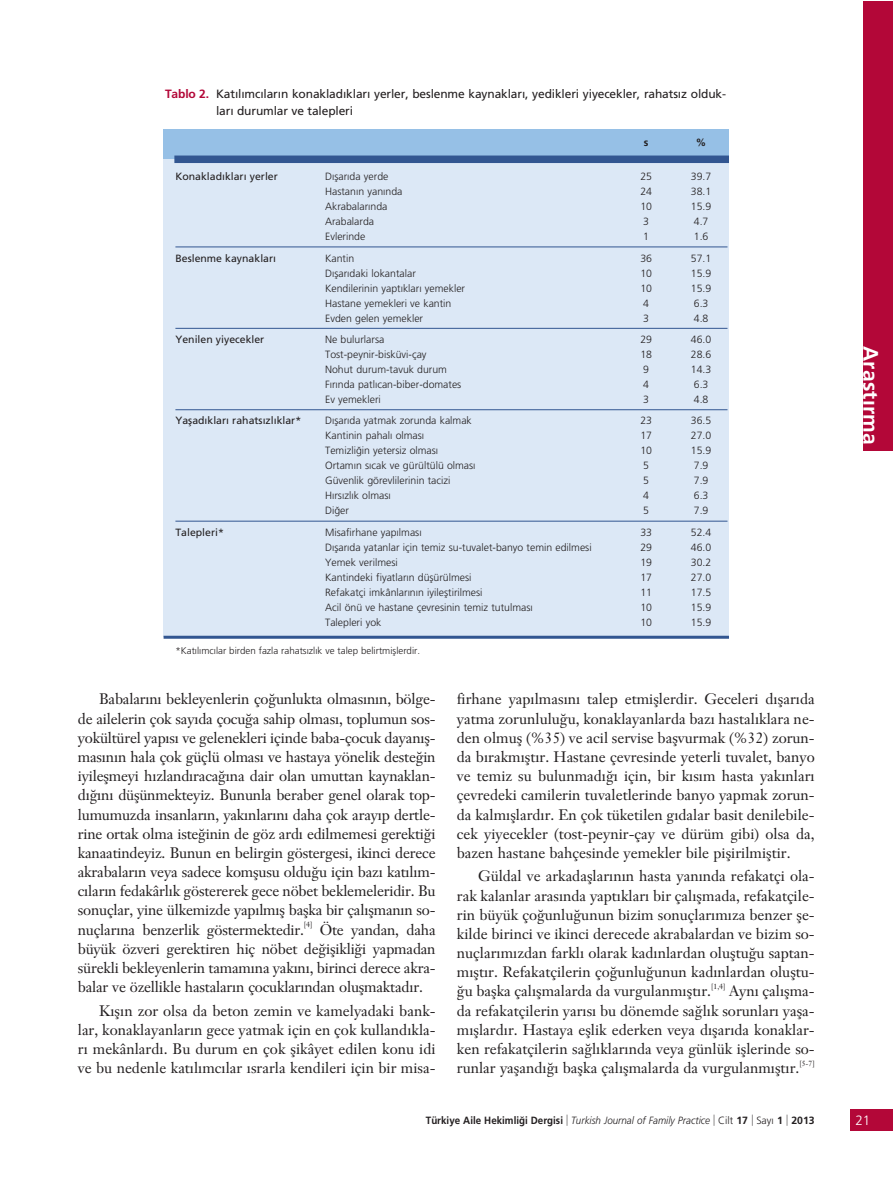
<style>
.page{position:relative;width:893px;height:1191px;background:#fff}
.page>*{position:absolute;margin:0;border:0;box-sizing:border-box;transform-origin:0 0}
.t1{font:700 21px "Frutiger";letter-spacing:.01em;color:#fff}
.t2{font:15px/19.2px "Janson Text";color:#231f20;text-align:justify}
.t3{font:300 13.5px "Frutiger";color:#fff}
.t4{font:12px/16.6px "Frutiger";letter-spacing:-.01em;color:#231f20}
.t5{font:300 10.5px "Frutiger";color:#231f20}
.t6{font:10.5px "Frutiger";color:#231f20}
.t7{font:700 10.5px "Frutiger";color:#231f20;scale:.94 1}
.t8{font:700 10.5px "Frutiger";color:#231f20}
.t9{font:300 9.75px "Frutiger";color:#231f20}
.t10{font:7.5px "Janson Text";color:#231f20}
.s1{font-weight:700;color:#b30738}
.s2{font-weight:300;font-style:italic}
.s3{font-weight:300}
</style>
<div class="page">
<div style="left:850px;top:1109px;width:43px;height:22px;background:#b30738"></div>
<div style="left:863px;top:1px;width:30px;height:450px;background:#b30738"></div>
<div style="left:164px;top:158px;width:565px;height:479px;background:#dce8f6"></div>
<div style="left:164px;top:130px;width:565px;height:29px;background:#96c0e6"></div>
<div style="left:174px;top:155px;width:555px;height:8px;background:#325691"></div>
<hr style="left:164px;top:636px;width:565px;height:3px;background:#325691">
<hr style="left:175px;top:246px;width:552px;height:1px;background:#325691">
<hr style="left:175px;top:328px;width:552px;height:1px;background:#325691">
<hr style="left:175px;top:409px;width:552px;height:1px;background:#325691">
<hr style="left:175px;top:521px;width:552px;height:1px;background:#325691">
<p class="t4" style="left:216px;top:86px;width:512px;text-indent:-51px"><span class="s1">Tablo 2.</span> Kat›l›mc›lar›n konaklad›klar› yerler, beslenme kaynaklar›, yedikleri yiyecekler, rahats›z olduk&shy;lar› durumlar ve talepleri</p>
<p class="t8" style="left:644px;top:138px;width:6px">s</p>
<p class="t8" style="left:696px;top:138px;width:12px">%</p>
<p class="t6" style="left:175px;top:172px;width:104px">Konaklad›klar› yerler</p>
<p class="t5" style="left:325px;top:172px;width:65px">D›flar›da yerde</p>
<p class="t5" style="left:640px;top:172px;width:13px">25</p>
<p class="t5" style="left:691px;top:172px;width:22px">39.7</p>
<p class="t5" style="left:325px;top:187px;width:79px">Hastan›n yan›nda</p>
<p class="t5" style="left:640px;top:187px;width:13px">24</p>
<p class="t5" style="left:691px;top:187px;width:22px">38.1</p>
<p class="t5" style="left:325px;top:202px;width:64px">Akrabalar›nda</p>
<p class="t5" style="left:640px;top:202px;width:13px">10</p>
<p class="t5" style="left:691px;top:202px;width:22px">15.9</p>
<p class="t5" style="left:325px;top:217px;width:50px">Arabalarda</p>
<p class="t5" style="left:643px;top:217px;width:7px">3</p>
<p class="t5" style="left:694px;top:217px;width:16px">4.7</p>
<p class="t5" style="left:325px;top:232px;width:42px">Evlerinde</p>
<p class="t5" style="left:643px;top:232px;width:7px">1</p>
<p class="t5" style="left:694px;top:232px;width:16px">1.6</p>
<p class="t6" style="left:175px;top:254px;width:102px">Beslenme kaynaklar›</p>
<p class="t5" style="left:325px;top:254px;width:31px">Kantin</p>
<p class="t5" style="left:640px;top:254px;width:13px">36</p>
<p class="t5" style="left:691px;top:254px;width:22px">57.1</p>
<p class="t5" style="left:325px;top:269px;width:92px">D›flar›daki lokantalar</p>
<p class="t5" style="left:640px;top:269px;width:13px">10</p>
<p class="t5" style="left:691px;top:269px;width:22px">15.9</p>
<p class="t5" style="left:325px;top:284px;width:141px">Kendilerinin yapt›klar› yemekler</p>
<p class="t5" style="left:640px;top:284px;width:13px">10</p>
<p class="t5" style="left:691px;top:284px;width:22px">15.9</p>
<p class="t5" style="left:325px;top:299px;width:128px">Hastane yemekleri ve kantin</p>
<p class="t5" style="left:643px;top:299px;width:7px">4</p>
<p class="t5" style="left:694px;top:299px;width:16px">6.3</p>
<p class="t5" style="left:325px;top:314px;width:99px">Evden gelen yemekler</p>
<p class="t5" style="left:643px;top:314px;width:7px">3</p>
<p class="t5" style="left:694px;top:314px;width:16px">4.8</p>
<p class="t6" style="left:175px;top:335px;width:90px">Yenilen yiyecekler</p>
<p class="t5" style="left:325px;top:335px;width:61px">Ne bulurlarsa</p>
<p class="t5" style="left:640px;top:335px;width:13px">29</p>
<p class="t5" style="left:691px;top:335px;width:22px">46.0</p>
<p class="t5" style="left:325px;top:350px;width:103px">Tost-peynir-bisküvi-çay</p>
<p class="t5" style="left:640px;top:350px;width:13px">18</p>
<p class="t5" style="left:691px;top:350px;width:22px">28.6</p>
<p class="t5" style="left:325px;top:365px;width:123px">Nohut durum-tavuk durum</p>
<p class="t5" style="left:643px;top:365px;width:7px">9</p>
<p class="t5" style="left:691px;top:365px;width:22px">14.3</p>
<p class="t5" style="left:325px;top:380px;width:138px">F›r›nda patl›can-biber-domates</p>
<p class="t5" style="left:643px;top:380px;width:7px">4</p>
<p class="t5" style="left:694px;top:380px;width:16px">6.3</p>
<p class="t5" style="left:325px;top:395px;width:57px">Ev yemekleri</p>
<p class="t5" style="left:643px;top:395px;width:7px">3</p>
<p class="t5" style="left:694px;top:395px;width:16px">4.8</p>
<p class="t6" style="left:175px;top:416px;width:127px">Yaflad›klar› rahats›zl›klar*</p>
<p class="t5" style="left:325px;top:416px;width:148px">D›flar›da yatmak zorunda kalmak</p>
<p class="t5" style="left:640px;top:416px;width:13px">23</p>
<p class="t5" style="left:691px;top:416px;width:22px">36.5</p>
<p class="t5" style="left:325px;top:431px;width:101px">Kantinin pahal› olmas›</p>
<p class="t5" style="left:640px;top:431px;width:13px">17</p>
<p class="t5" style="left:691px;top:431px;width:22px">27.0</p>
<p class="t5" style="left:325px;top:446px;width:115px">Temizli¤in yetersiz olmas›</p>
<p class="t5" style="left:640px;top:446px;width:13px">10</p>
<p class="t5" style="left:691px;top:446px;width:22px">15.9</p>
<p class="t5" style="left:325px;top:461px;width:152px">Ortam›n s›cak ve gürültülü olmas›</p>
<p class="t5" style="left:643px;top:461px;width:7px">5</p>
<p class="t5" style="left:694px;top:461px;width:16px">7.9</p>
<p class="t5" style="left:325px;top:476px;width:127px">Güvenlik görevlilerinin tacizi</p>
<p class="t5" style="left:643px;top:476px;width:7px">5</p>
<p class="t5" style="left:694px;top:476px;width:16px">7.9</p>
<p class="t5" style="left:325px;top:491px;width:67px">H›rs›zl›k olmas›</p>
<p class="t5" style="left:643px;top:491px;width:7px">4</p>
<p class="t5" style="left:694px;top:491px;width:16px">6.3</p>
<p class="t5" style="left:325px;top:506px;width:25px">Di¤er</p>
<p class="t5" style="left:643px;top:506px;width:7px">5</p>
<p class="t5" style="left:694px;top:506px;width:16px">7.9</p>
<p class="t6" style="left:175px;top:528px;width:50px">Talepleri*</p>
<p class="t5" style="left:325px;top:528px;width:98px">Misafirhane yap›lmas›</p>
<p class="t5" style="left:640px;top:528px;width:13px">33</p>
<p class="t5" style="left:691px;top:528px;width:22px">52.4</p>
<p class="t5" style="left:325px;top:543px;width:268px">D›flar›da yatanlar için temiz su-tuvalet-banyo temin edilmesi</p>
<p class="t5" style="left:640px;top:543px;width:13px">29</p>
<p class="t5" style="left:691px;top:543px;width:22px">46.0</p>
<p class="t5" style="left:325px;top:558px;width:74px">Yemek verilmesi</p>
<p class="t5" style="left:640px;top:558px;width:13px">19</p>
<p class="t5" style="left:691px;top:558px;width:22px">30.2</p>
<p class="t5" style="left:325px;top:573px;width:148px">Kantindeki fiyatlar›n düflürülmesi</p>
<p class="t5" style="left:640px;top:573px;width:13px">17</p>
<p class="t5" style="left:691px;top:573px;width:22px">27.0</p>
<p class="t5" style="left:325px;top:588px;width:159px">Refakatçi imkânlar›n›n iyilefltirilmesi</p>
<p class="t5" style="left:640px;top:588px;width:13px">11</p>
<p class="t5" style="left:691px;top:588px;width:22px">17.5</p>
<p class="t5" style="left:325px;top:603px;width:209px">Acil önü ve hastane çevresinin temiz tutulmas›</p>
<p class="t5" style="left:640px;top:603px;width:13px">10</p>
<p class="t5" style="left:691px;top:603px;width:22px">15.9</p>
<p class="t5" style="left:325px;top:618px;width:58px">Talepleri yok</p>
<p class="t5" style="left:640px;top:618px;width:13px">10</p>
<p class="t5" style="left:691px;top:618px;width:22px">15.9</p>
<p class="t9" style="left:175px;top:647px;width:246px">*Kat›l›mc›lar birden fazla rahats›zl›k ve talep belirtmifllerdir.</p>
<p class="t2" style="left:78px;top:691px;width:359px;text-indent:21px">Babalar›n› bekleyenlerin ço¤unlukta olmas›n›n, bölge&shy;de ailelerin çok say›da çocu¤a sahip olmas›, toplumun sos&shy;yokültürel yap›s› ve gelenekleri içinde baba-çocuk dayan›fl&shy;mas›n›n hala çok güçlü olmas› ve hastaya yönelik deste¤in iyileflmeyi h›zland›raca¤›na dair olan umuttan kaynaklan&shy;d›¤›n› düflünmekteyiz. Bununla beraber genel olarak top&shy;lumumuzda insanlar›n, yak›nlar›n› daha çok aray›p dertle&shy;rine ortak olma iste¤inin de göz ard› edilmemesi gerekti¤i kanaatindeyiz. Bunun en belirgin göstergesi, ikinci derece akrabalar›n veya sadece komflusu oldu¤u için baz› kat›l›m&shy;c›lar›n fedakârl›k göstererek gece nöbet beklemeleridir. Bu sonuçlar, yine ülkemizde yap›lm›fl baflka bir çal›flman›n so&shy;nuçlar›na benzerlik göstermektedir.</p>
<p class="t2" style="left:78px;top:921px;width:359px;text-indent:242px">Öte yandan, daha büyük özveri gerektiren hiç nöbet de¤iflikli¤i yapmadan sürekli bekleyenlerin tamam›na yak›n›, birinci derece akra&shy;balar ve özellikle hastalar›n çocuklar›ndan oluflmaktad›r.</p>
<p class="t2" style="left:78px;top:1002px;width:359px;text-indent:21px">K›fl›n zor olsa da beton zemin ve kamelyadaki bank&shy;lar, konaklayanlar›n gece yatmak için en çok kulland›kla&shy;r› mekânlard›. Bu durum en çok flikâyet edilen konu idi ve bu nedenle kat›l›mc›lar ›srarla kendileri için bir misa-</p>
<p class="t10" style="left:304px;top:921px;width:10px">[4]</p>
<p class="t2" style="left:457px;top:691px;width:359px">firhane yap›lmas›n› talep etmifllerdir. Geceleri d›flar›da yatma zorunlulu¤u, konaklayanlarda baz› hastal›klara ne&shy;den olmufl (%35) ve acil servise baflvurmak (%32) zorun&shy;da b›rakm›flt›r. Hastane çevresinde yeterli tuvalet, banyo ve temiz su bulunmad›¤› için, bir k›s›m hasta yak›nlar› çevredeki camilerin tuvaletlerinde banyo yapmak zorun&shy;da kalm›fllard›r. En çok tüketilen g›dalar basit denilebile&shy;cek yiyecekler (tost-peynir-çay ve dürüm gibi) olsa da, bazen hastane bahçesinde yemekler bile piflirilmifltir.</p>
<p class="t2" style="left:457px;top:868px;width:359px;text-indent:21px">Güldal ve arkadafllar›n›n hasta yan›nda refakatçi ola&shy;rak kalanlar aras›nda yapt›klar› bir çal›flmada, refakatçile&shy;rin büyük ço¤unlu¤unun bizim sonuçlar›m›za benzer fle&shy;kilde birinci ve ikinci derecede akrabalardan ve bizim so&shy;nuçlar›m›zdan farkl› olarak kad›nlardan olufltu¤u saptan&shy;m›flt›r. Refakatçilerin ço¤unlu¤unun kad›nlardan olufltu-¤u baflka çal›flmalarda da vurgulanm›flt›r.</p>
<p class="t10" style="left:711px;top:983px;width:16px">[1,4]</p>
<p class="t2" style="left:457px;top:983px;width:359px;text-indent:272px">Ayn› çal›flma&shy;da refakatçilerin yar›s› bu dönemde sa¤l›k sorunlar› yafla&shy;m›fllard›r. Hastaya efllik ederken veya d›flar›da konaklar&shy;ken refakatçilerin sa¤l›klar›nda veya günlük ifllerinde so&shy;runlar yafland›¤› baflka çal›flmalarda da vurgulanm›flt›r.</p>
<p class="t10" style="left:799px;top:1060px;width:17px">[5-7]</p>
<h1 class="t1" style="left:879px;top:346px;width:100px;rotate:90deg">Araflt›rma</h1>
<p class="t7" style="left:426px;top:1116px;width:415px">Türkiye Aile Hekimli¤i Dergisi <span class="s2">Turkish Journal of Family Practice</span> <span class="s3">Cilt</span> 17 <span class="s3">Say›</span> 1 2013</p>
<p class="t3" style="left:855px;top:1115px;width:17px">21</p>
</div>
